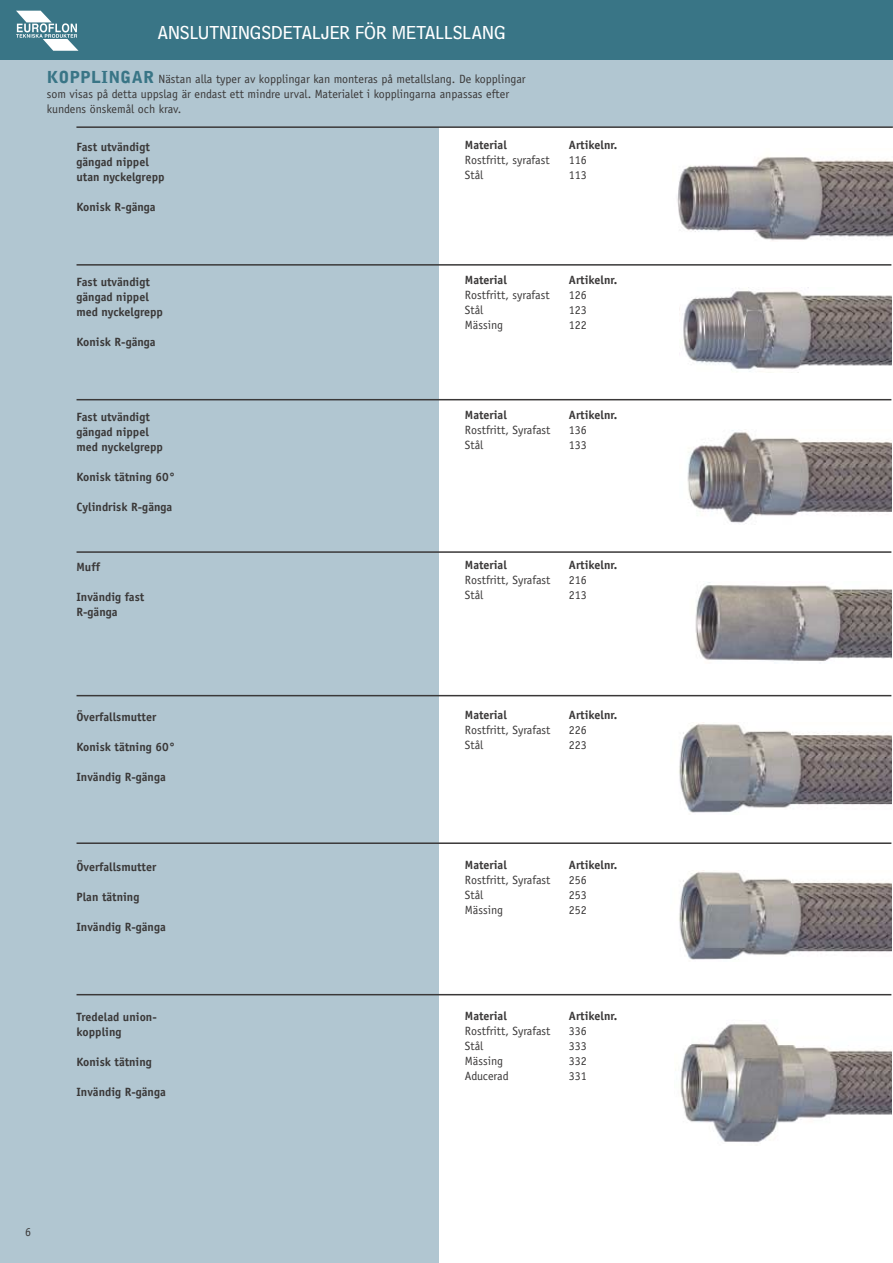
<style>
.page{position:relative;width:893px;height:1263px;background:#fff}
.page>*{position:absolute;margin:0;border:0;box-sizing:border-box;transform-origin:0 0}
.t1{font:19.5px "Bell Centennial BT Sub Caption";letter-spacing:-.005em;color:#fff}
.t2{font:700 12px/15px "Officina Sans";color:#3a3838}
.t3{font:12px/15px "Officina Sans";color:#3a3838}
.t4{font:12px "Officina Sans";letter-spacing:-.02em;color:#3a3838}
.s1{font-family:"Bell Gothic BT";font-weight:900;font-size:16.5px;color:#397586}
</style>
<div class="page">
<img style="left:677px;top:156px;width:216px;height:85px">
<div style="left:0;top:56px;width:893px;height:71px;background:#b1c6d1"></div>
<div style="left:0;top:57px;width:439px;height:1206px;background:#b1c6d1"></div>
<img style="left:679px;top:870px;width:212px;height:90px">
<img style="left:680px;top:1023px;width:211px;height:120px">
<img style="left:687px;top:429px;width:204px;height:94px">
<img style="left:695px;top:582px;width:196px;height:79px">
<img style="left:679px;top:723px;width:212px;height:90px">
<img style="left:679px;top:287px;width:212px;height:85px">
<div style="left:0;top:0;width:893px;height:60px;background:#397586"></div>
<hr style="left:77px;top:264px;width:814px;height:2px;background:#3a3838">
<hr style="left:77px;top:399px;width:814px;height:1px;background:#3a3838">
<hr style="left:77px;top:551px;width:814px;height:2px;background:#3a3838">
<hr style="left:77px;top:994px;width:814px;height:1px;background:#3a3838">
<hr style="left:77px;top:842px;width:814px;height:2px;background:#3a3838">
<hr style="left:77px;top:695px;width:814px;height:1px;background:#3a3838">
<hr style="left:76px;top:126px;width:817px;height:2px;background:#3a3838">
<svg style="left:16px;top:11px;width:62px;height:40px"></svg>
<p class="t1" style="left:157px;top:20px;width:350px">ANSLUTNINGSDETALJER FÖR METALLSLANG</p>
<p class="t3" style="left:47px;top:72px;width:480px"><span class="s1">KOPPLINGAR</span> Nästan alla typer av kopplingar kan monteras på metallslang. De kopplingar som visas på detta uppslag är endast ett mindre urval. Materialet i kopplingarna anpassas efter kundens önskemål och krav.</p>
<p class="t2" style="left:77px;top:139px;width:90px">Fast utvändigt gängad nippel utan nyckelgrepp</p>
<p class="t2" style="left:77px;top:199px;width:81px">Konisk R-gänga</p>
<p class="t2" style="left:77px;top:274px;width:88px">Fast utvändigt gängad nippel med nyckelgrepp</p>
<p class="t2" style="left:77px;top:334px;width:81px">Konisk R-gänga</p>
<p class="t2" style="left:77px;top:409px;width:88px">Fast utvändigt gängad nippel med nyckelgrepp</p>
<p class="t2" style="left:77px;top:469px;width:100px">Konisk tätning 60°</p>
<p class="t2" style="left:77px;top:499px;width:97px">Cylindrisk R-gänga</p>
<p class="t2" style="left:77px;top:559px;width:25px">Muff</p>
<p class="t2" style="left:77px;top:589px;width:69px">Invändig fast<br>R-gänga</p>
<p class="t2" style="left:77px;top:709px;width:81px">Överfallsmutter</p>
<p class="t2" style="left:77px;top:739px;width:100px">Konisk tätning 60°</p>
<p class="t2" style="left:77px;top:769px;width:91px">Invändig R-gänga</p>
<p class="t2" style="left:77px;top:859px;width:81px">Överfallsmutter</p>
<p class="t2" style="left:77px;top:889px;width:64px">Plan tätning</p>
<p class="t2" style="left:77px;top:919px;width:91px">Invändig R-gänga</p>
<p class="t2" style="left:77px;top:1009px;width:82px">Tredelad union&shy;koppling</p>
<p class="t2" style="left:77px;top:1054px;width:77px">Konisk tätning</p>
<p class="t2" style="left:77px;top:1084px;width:91px">Invändig R-gänga</p>
<p class="t2" style="left:465px;top:138px;width:43px">Material</p>
<p class="t2" style="left:569px;top:138px;width:50px">Artikelnr.</p>
<p class="t3" style="left:465px;top:153px;width:86px">Rostfritt, syrafast</p>
<p class="t3" style="left:569px;top:153px;width:19px">116</p>
<p class="t3" style="left:465px;top:168px;width:20px">Stål</p>
<p class="t3" style="left:569px;top:168px;width:19px">113</p>
<p class="t2" style="left:465px;top:273px;width:43px">Material</p>
<p class="t2" style="left:569px;top:273px;width:50px">Artikelnr.</p>
<p class="t3" style="left:465px;top:288px;width:86px">Rostfritt, syrafast</p>
<p class="t3" style="left:569px;top:288px;width:19px">126</p>
<p class="t3" style="left:465px;top:303px;width:20px">Stål</p>
<p class="t3" style="left:569px;top:303px;width:19px">123</p>
<p class="t3" style="left:465px;top:318px;width:40px">Mässing</p>
<p class="t3" style="left:569px;top:318px;width:19px">122</p>
<p class="t2" style="left:465px;top:408px;width:43px">Material</p>
<p class="t2" style="left:569px;top:408px;width:50px">Artikelnr.</p>
<p class="t3" style="left:465px;top:423px;width:87px">Rostfritt, Syrafast</p>
<p class="t3" style="left:569px;top:423px;width:19px">136</p>
<p class="t3" style="left:465px;top:438px;width:20px">Stål</p>
<p class="t3" style="left:569px;top:438px;width:19px">133</p>
<p class="t2" style="left:465px;top:558px;width:43px">Material</p>
<p class="t2" style="left:569px;top:558px;width:50px">Artikelnr.</p>
<p class="t3" style="left:465px;top:573px;width:87px">Rostfritt, Syrafast</p>
<p class="t3" style="left:569px;top:573px;width:19px">216</p>
<p class="t3" style="left:465px;top:588px;width:20px">Stål</p>
<p class="t3" style="left:569px;top:588px;width:19px">213</p>
<p class="t2" style="left:465px;top:708px;width:43px">Material</p>
<p class="t2" style="left:569px;top:708px;width:50px">Artikelnr.</p>
<p class="t3" style="left:465px;top:723px;width:87px">Rostfritt, Syrafast</p>
<p class="t3" style="left:569px;top:723px;width:19px">226</p>
<p class="t3" style="left:465px;top:738px;width:20px">Stål</p>
<p class="t3" style="left:569px;top:738px;width:19px">223</p>
<p class="t2" style="left:465px;top:858px;width:43px">Material</p>
<p class="t2" style="left:569px;top:858px;width:50px">Artikelnr.</p>
<p class="t3" style="left:465px;top:873px;width:87px">Rostfritt, Syrafast</p>
<p class="t3" style="left:569px;top:873px;width:19px">256</p>
<p class="t3" style="left:465px;top:888px;width:20px">Stål</p>
<p class="t3" style="left:569px;top:888px;width:19px">253</p>
<p class="t3" style="left:465px;top:903px;width:40px">Mässing</p>
<p class="t3" style="left:569px;top:903px;width:19px">252</p>
<p class="t2" style="left:465px;top:1008px;width:43px">Material</p>
<p class="t2" style="left:569px;top:1008px;width:50px">Artikelnr.</p>
<p class="t3" style="left:465px;top:1023px;width:87px">Rostfritt, Syrafast</p>
<p class="t3" style="left:569px;top:1023px;width:19px">336</p>
<p class="t3" style="left:465px;top:1038px;width:20px">Stål</p>
<p class="t3" style="left:569px;top:1038px;width:19px">333</p>
<p class="t3" style="left:465px;top:1053px;width:40px">Mässing</p>
<p class="t3" style="left:569px;top:1053px;width:19px">332</p>
<p class="t4" style="left:465px;top:1068px;width:45px">Aducerad</p>
<p class="t3" style="left:569px;top:1068px;width:19px">331</p>
<p class="t3" style="left:25px;top:1224px;width:7px">6</p>
</div>
